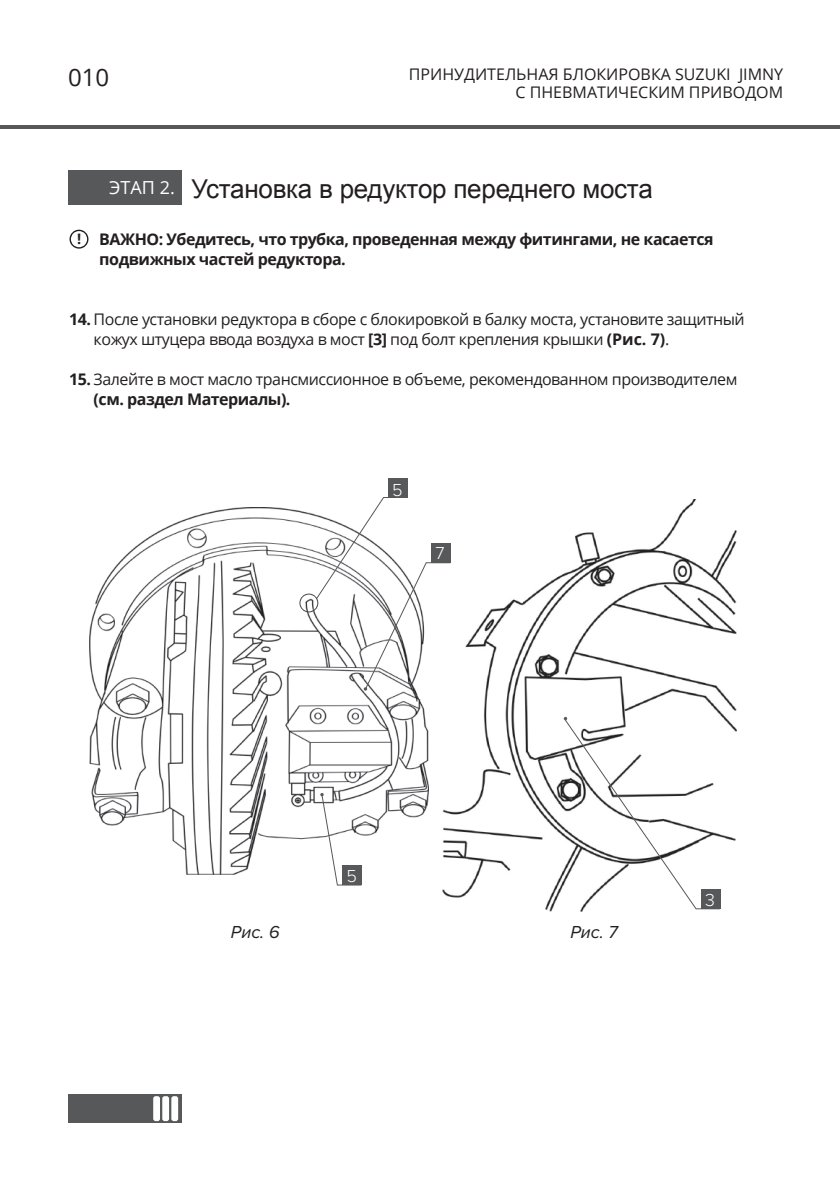
<style>
.page{position:relative;width:840px;height:1191px;background:#fff}
.page>*{position:absolute;margin:0;border:0;box-sizing:border-box;transform-origin:0 0}
.t1{font:26px "Arial";letter-spacing:-.01em;color:#231f20}
.t2{font:24px "Open Sans";color:#231f20}
.t3{font:italic 18px "Proxima Nova";color:#231f20}
.t4{font:300 18px "Proxima Nova";color:#fff}
.t5{font:16px/20px "Open Sans";letter-spacing:-.03em;color:#231f20}
.t6{font:700 16px/20px "Open Sans";letter-spacing:-.03em;color:#231f20}
.t7{font:16px/18px "Open Sans";color:#231f20;text-align:right}
.t8{font:700 14.4px "Open Sans";color:#231f20}
.s1{font-family:"Open Sans";font-size:18px;color:#fff}
.s2{font-weight:700}
</style>
<div class="page">
<div style="left:68px;top:1094px;width:113px;height:29px;background:#57585a"></div>
<svg style="left:153px;top:1096px;width:25px;height:25px"></svg>
<img style="left:442px;top:500px;width:294px;height:411px">
<img style="left:89px;top:507px;width:339px;height:367px">
<svg style="left:69px;top:230px;width:19px;height:19px"></svg>
<svg style="left:320px;top:793px;width:41px;height:92px"></svg>
<svg style="left:563px;top:717px;width:156px;height:192px"></svg>
<div style="left:68px;top:170px;width:113px;height:34px;background:#57585a"></div>
<div style="left:388px;top:478px;width:19px;height:19px;background:#57585a"></div>
<svg style="left:299px;top:497px;width:151px;height:193px"></svg>
<hr style="left:0;top:126px;width:839px;height:3px;background:#57585a">
<h2 class="t2" style="left:68px;top:61px;width:43px">010</h2>
<p class="t7" style="left:408px;top:65px;width:376px">ПРИНУДИТЕЛЬНАЯ БЛОКИРОВКА SUZUKI JIMNY<br>С ПНЕВМАТИЧЕСКИМ ПРИВОДОМ</p>
<p class="t8" style="left:77px;top:229px;width:6px">!</p>
<h1 class="t1" style="left:109px;top:171px;width:544px"><span class="s1">ЭТАП 2.</span> Установка в редуктор переднего моста</h1>
<p class="t6" style="left:99px;top:228px;width:615px">ВАЖНО: Убедитесь, что трубка, проведенная между фитингами, не касается подвижных частей редуктора.</p>
<p class="t5" style="left:94px;top:308px;width:652px;text-indent:-24px"><span class="s2">14.</span> ПОСЛЕ УСТАНОВКИ РЕДУКТОРА В СБОРЕ С БЛОКИРОВКОЙ В БАЛКУ МОСТА, УСТАНОВИТЕ ЗАЩИТНЫЙ<br>КОЖУХ ШТУЦЕРА ВВОДА ВОЗДУХА В МОСТ <span class="s2">[3]</span> ПОД БОЛТ КРЕПЛЕНИЯ КРЫШКИ <span class="s2">(Рис. 7)</span>.</p>
<p class="t5" style="left:94px;top:368px;width:645px;text-indent:-24px"><span class="s2">15.</span> ЗАЛЕЙТЕ В МОСТ МАСЛО ТРАНСМИССИОННОЕ В ОБЪЕМЕ, РЕКОМЕНДОВАННОМ ПРОИЗВОДИТЕЛЕМ <span class="s2">(см. раздел Материалы).</span></p>
<p class="t4" style="left:392px;top:480px;width:12px">5</p>
<p class="t4" style="left:435px;top:543px;width:11px">7</p>
<p class="t3" style="left:231px;top:922px;width:50px">Рис. 6</p>
<p class="t4" style="left:346px;top:865px;width:12px">5</p>
<p class="t3" style="left:570px;top:922px;width:49px">Рис. 7</p>
<p class="t4" style="left:704px;top:889px;width:11px">3</p>
</div>
